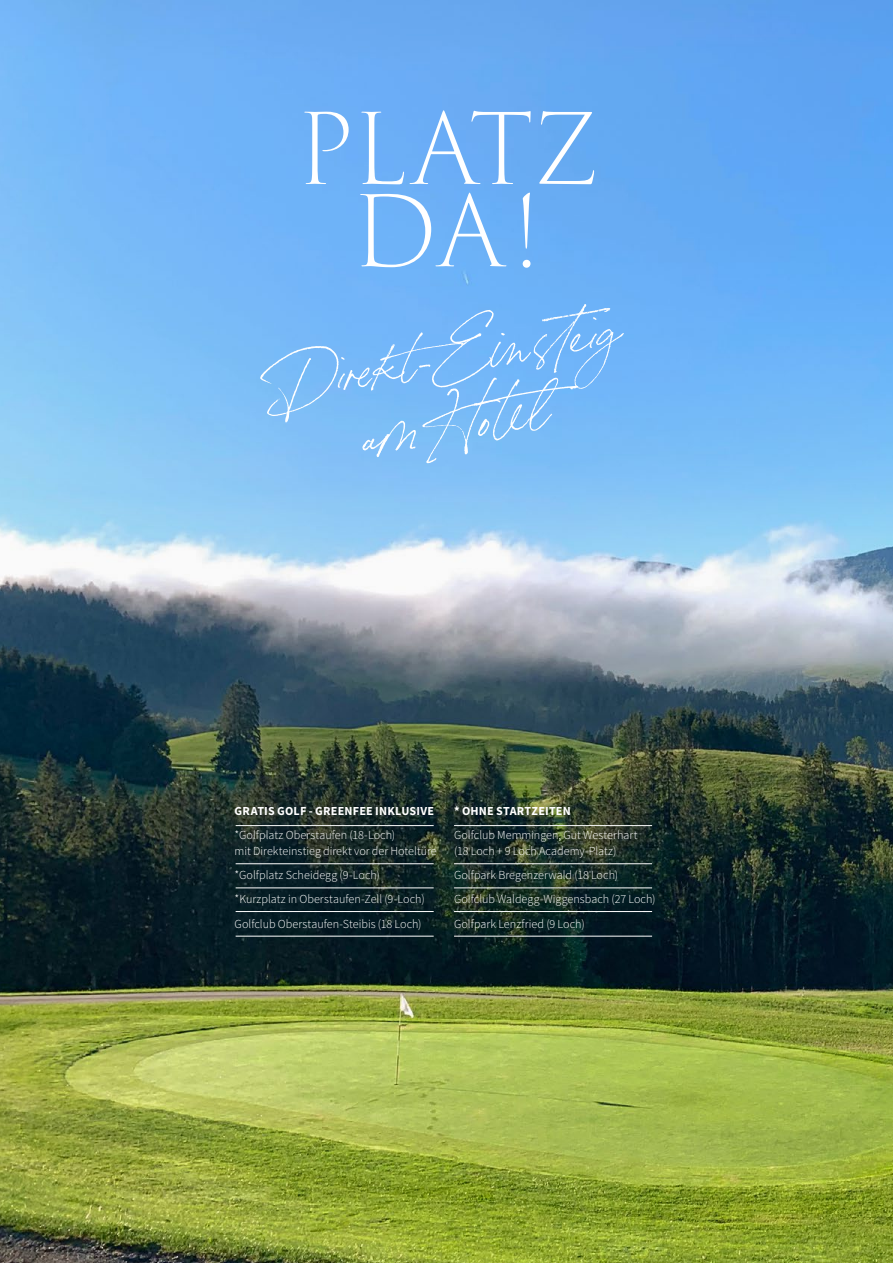
<style>
.page{position:relative;width:893px;height:1263px;background:#fff}
.page>*{position:absolute;margin:0;border:0;box-sizing:border-box;transform-origin:0 0}
.t1{font:300 95.7px/82.3px "Trajan Pro 3";letter-spacing:-.005em;color:#fff;text-align:center}
.t2{font:60px/67.5px "Bon Vivant";color:#fff;text-align:center}
.t3{font:300 12.3px/24px "Source Sans Pro";color:#fff}
.t4{font:700 12.3px "Source Sans Pro";letter-spacing:.015em;color:#fff}
</style>
<div class="page">
<img style="left:0;top:0;width:893px;height:1263px">
<hr style="left:236px;top:863px;width:198px;height:1px;background:#fff">
<hr style="left:236px;top:825px;width:198px;height:1px;background:#fff">
<hr style="left:236px;top:887px;width:198px;height:1px;background:#fff">
<hr style="left:236px;top:911px;width:198px;height:1px;background:#fff">
<hr style="left:236px;top:936px;width:198px;height:1px;background:#fff">
<hr style="left:454px;top:825px;width:198px;height:1px;background:#fff">
<hr style="left:454px;top:863px;width:198px;height:1px;background:#fff">
<hr style="left:454px;top:887px;width:198px;height:1px;background:#fff">
<hr style="left:454px;top:911px;width:198px;height:1px;background:#fff">
<hr style="left:454px;top:936px;width:198px;height:1px;background:#fff">
<h1 class="t1" style="left:295px;top:113px;width:304px">PLATZ<br>DA!</h1>
<h2 class="t2" style="left:262px;top:344px;width:355px;rotate:-9deg">Direkt-Ein st eig am Hote l</h2>
<p class="t4" style="left:235px;top:802px;width:201px">GRATIS GOLF - GREENFEE INKLUSIVE</p>
<p class="t3" style="left:235px;top:827px;width:204px;line-height:16.4px">*Golfplatz Oberstaufen (18-Loch)<br>mit Direkteinstieg direkt vor der Hoteltüre</p>
<p class="t3" style="left:235px;top:863px;width:192px">*Golfplatz Scheidegg (9-Loch) *Kurzplatz in Oberstaufen-Zell (9-Loch)<br>Golfclub Oberstaufen-Steibis (18 Loch)</p>
<p class="t4" style="left:454px;top:802px;width:118px">* OHNE STARTZEITEN</p>
<p class="t3" style="left:454px;top:827px;width:185px;line-height:16.4px">Golfclub Memmingen, Gut Westerhart (18 Loch + 9 Loch Academy-Platz)</p>
<p class="t3" style="left:454px;top:863px;width:203px">Golfpark Bregenzerwald (18 Loch)<br>Golfclub Waldegg-Wiggensbach (27 Loch)<br>Golfpark Lenzfried (9 Loch)</p>
</div>
